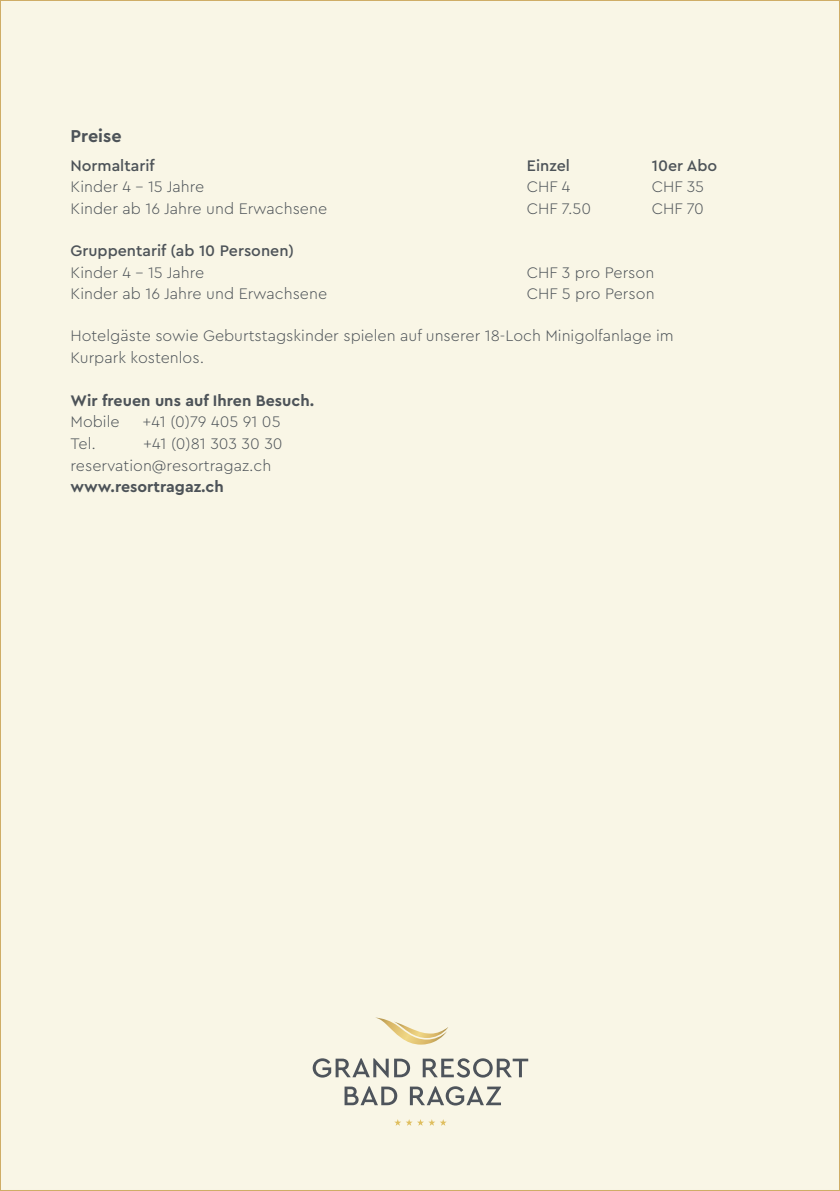
<style>
.page{position:relative;width:840px;height:1191px;background:#fff}
.page>*{position:absolute;margin:0;border:0;box-sizing:border-box;transform-origin:0 0}
.t1{font:700 18px "Cera Pro";color:#4d5358}
.t2{font:300 16px/21.6px "Cera Pro";color:#4d5358}
.t3{font:500 16px "Cera Pro";color:#4d5358}
.t4{font:700 16px "Cera Pro";color:#4d5358}
</style>
<div class="page">
<div style="left:0;top:0;width:839px;height:1191px;background:#f9f6e6"></div>
<svg style="left:344px;top:1086px;width:53px;height:19px"></svg>
<svg style="left:409px;top:1086px;width:91px;height:19px"></svg>
<svg style="left:312px;top:1058px;width:76px;height:19px"></svg>
<svg style="left:394px;top:1058px;width:16px;height:19px"></svg>
<svg style="left:422px;top:1058px;width:106px;height:19px"></svg>
<svg style="left:375px;top:1017px;width:73px;height:27px"></svg>
<svg style="left:394px;top:1119px;width:52px;height:6px"></svg>
<p class="t1" style="left:70px;top:124px;width:53px">Preise</p>
<p class="t3" style="left:70px;top:155px;width:86px">Normaltarif</p>
<p class="t2" style="left:70px;top:176px;width:258px">Kinder 4 - 15 Jahre<br>Kinder ab 16 Jahre und Erwachsene</p>
<p class="t3" style="left:526px;top:155px;width:45px">Einzel</p>
<p class="t2" style="left:526px;top:176px;width:66px">CHF 4<br>CHF 7.50</p>
<p class="t3" style="left:651px;top:155px;width:67px">10er Abo</p>
<p class="t2" style="left:651px;top:176px;width:54px">CHF 35<br>CHF 70</p>
<p class="t3" style="left:70px;top:240px;width:225px">Gruppentarif (ab 10 Personen)</p>
<p class="t2" style="left:70px;top:261px;width:258px">Kinder 4 - 15 Jahre<br>Kinder ab 16 Jahre und Erwachsene</p>
<p class="t2" style="left:526px;top:261px;width:129px">CHF 3 pro Person<br>CHF 5 pro Person</p>
<p class="t2" style="left:70px;top:324px;width:604px">Hotelgäste sowie Geburtstagskinder spielen auf unserer 18-Loch Minigolfanlage im<br>Kurpark kostenlos.</p>
<p class="t4" style="left:70px;top:390px;width:245px">Wir freuen uns auf Ihren Besuch.</p>
<p class="t2" style="left:70px;top:410px;width:51px">Mobile</p>
<p class="t2" style="left:142px;top:410px;width:139px">+41 (0)79 405 91 05</p>
<p class="t2" style="left:70px;top:432px;width:27px">Tel.</p>
<p class="t2" style="left:70px;top:432px;width:213px;text-indent:73px">+41 (0)81 303 30 30 reservation@resortragaz.ch</p>
<p class="t4" style="left:70px;top:476px;width:155px">www.resortragaz.ch</p>
</div>
